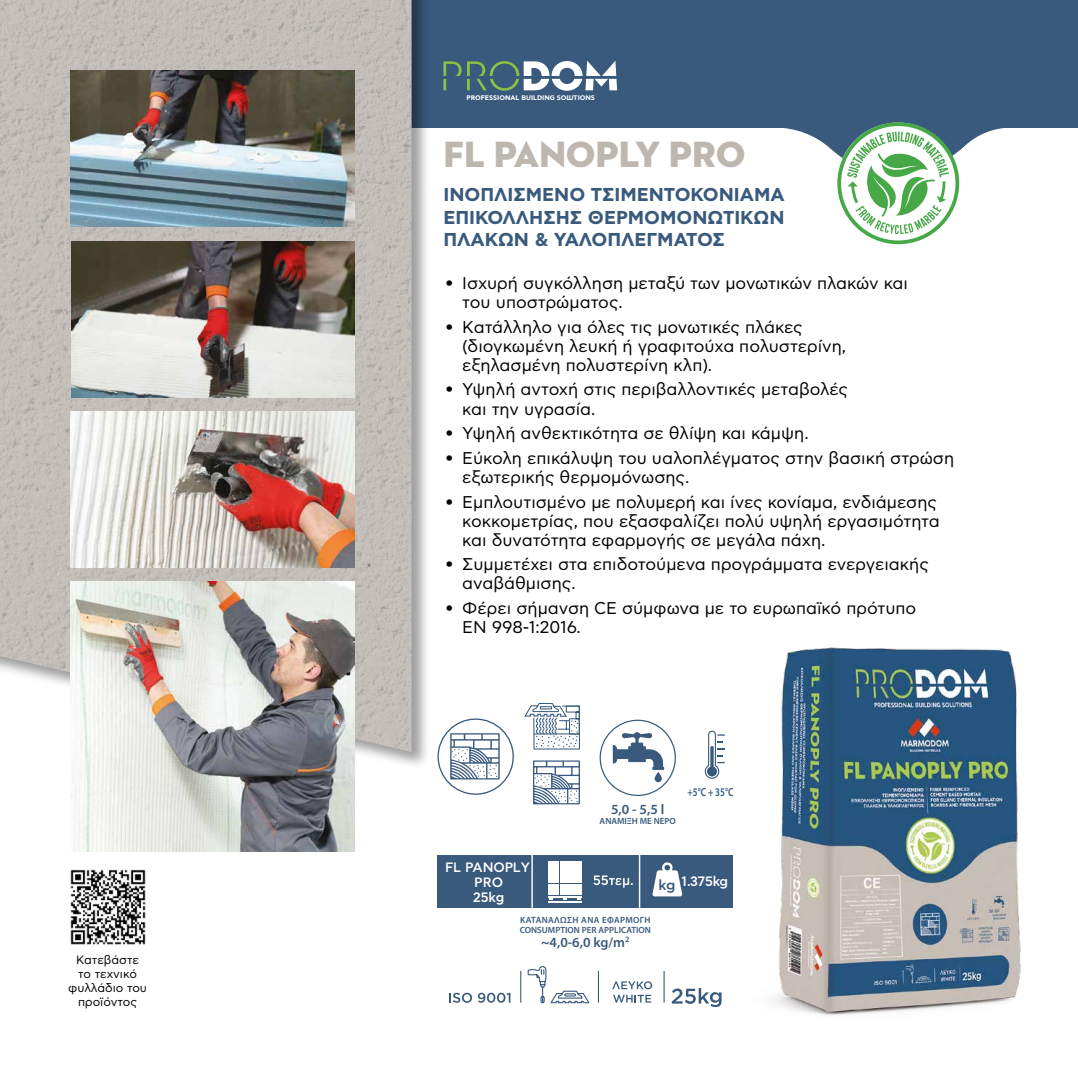
<style>
.page{position:relative;width:1078px;height:1078px;background:#fff}
.page>*{position:absolute;margin:0;border:0;box-sizing:border-box;transform-origin:0 0}
.t1{font:37.2px "Neutraface 2 Display Titling";color:#beb7af}
.t2{font:700 18.6px/22.4px "CF Asty Std";color:#395a7d;text-align:justify}
.t3{font:17px/19px "CF Asty Std";color:#000}
.t4{font:500 14.2px "CF Asty Std";color:#395a7d}
.t5{font:600 14px "Myriad Pro";color:#395a7d}
.t6{font:500 13.6px/15px "CF Asty Std";color:#fff;text-align:center}
.t7{font:12px/14px "CF Asty Std";color:#000;text-align:center}
.t8{font:600 11.8px "Myriad Pro";color:#2c5a82;scale:.77 1}
.t9{font:600 9px/10px "Myriad Pro";color:#395a7d}
.t10{font:700 6.6px "CF Asty Std";color:#fff}
</style>
<div class="page">
<div style="left:0;top:0;width:1077px;height:128px;background:#395a7d"></div>
<hr style="left:1077px;top:0;width:1px;height:128px;background:#395a7d">
<svg style="left:783px;top:128px;width:221px;height:47px"></svg>
<svg style="left:837px;top:122px;width:121px;height:122px"></svg>
<div style="left:0;top:0;width:431px;height:770px;background:#000;opacity:.4"></div>
<img style="left:0;top:0;width:411px;height:751px">
<img style="left:71px;top:71px;width:283px;height:156px">
<img style="left:71px;top:241px;width:283px;height:156px">
<img style="left:71px;top:411px;width:283px;height:156px">
<img style="left:71px;top:581px;width:283px;height:269px">
<svg style="left:533px;top:760px;width:47px;height:44px"></svg>
<svg style="left:524px;top:702px;width:56px;height:45px"></svg>
<svg style="left:450px;top:733px;width:49px;height:46px"></svg>
<div style="left:437px;top:718px;width:76px;height:76px;border:1px solid #395a7d;border-radius:50%"></div>
<img style="left:774px;top:647px;width:247px;height:369px">
<img style="left:70px;top:869px;width:76px;height:76px">
<div style="left:437px;top:854px;width:296px;height:53px;background:#395a7d"></div>
<svg style="left:593px;top:875px;width:39px;height:12px"></svg>
<svg style="left:652px;top:862px;width:30px;height:34px"></svg>
<hr style="left:531px;top:854px;width:1px;height:53px;background:#fff">
<hr style="left:638px;top:854px;width:2px;height:53px;background:#fff">
<hr style="left:663px;top:970px;width:1px;height:32px;background:#395a7d">
<hr style="left:597px;top:970px;width:2px;height:32px;background:#395a7d">
<svg style="left:612px;top:981px;width:40px;height:21px"></svg>
<hr style="left:520px;top:970px;width:1px;height:32px;background:#395a7d">
<svg style="left:527px;top:966px;width:63px;height:37px"></svg>
<svg style="left:671px;top:988px;width:50px;height:18px"></svg>
<svg style="left:449px;top:992px;width:23px;height:10px"></svg>
<svg style="left:478px;top:992px;width:32px;height:10px"></svg>
<div style="left:599px;top:719px;width:76px;height:76px;border:1px solid #395a7d;border-radius:50%"></div>
<svg style="left:612px;top:731px;width:52px;height:51px"></svg>
<svg style="left:704px;top:730px;width:20px;height:49px"></svg>
<svg style="left:443px;top:61px;width:18px;height:29px"></svg>
<svg style="left:467px;top:61px;width:150px;height:30px"></svg>
<div style="left:548px;top:860px;width:10px;height:11px;background:#fff"></div>
<div style="left:560px;top:860px;width:10px;height:11px;background:#fff"></div>
<div style="left:571px;top:860px;width:11px;height:11px;background:#fff"></div>
<div style="left:571px;top:872px;width:11px;height:10px;background:#fff"></div>
<div style="left:560px;top:872px;width:10px;height:10px;background:#fff"></div>
<div style="left:548px;top:872px;width:10px;height:10px;background:#fff"></div>
<div style="left:571px;top:884px;width:11px;height:10px;background:#fff"></div>
<div style="left:560px;top:884px;width:10px;height:10px;background:#fff"></div>
<div style="left:548px;top:884px;width:10px;height:10px;background:#fff"></div>
<hr style="left:548px;top:895px;width:34px;height:2px;background:#fff">
<hr style="left:548px;top:900px;width:34px;height:2px;background:#fff">
<p class="t7" style="left:68px;top:952px;width:80px">Κατεβάστε το τεχνικό φυλλάδιο του προϊόντος</p>
<p class="t10" style="left:466px;top:94px;width:130px">PROFESSIONAL BUILDING SOLUTIONS</p>
<h1 class="t1" style="left:443px;top:131px;width:303px">FL PANOPLY PRO</h1>
<p class="t2" style="left:443px;top:185px;width:342px">ΙΝΟΠΛΙΣΜΕΝΟ ΤΣΙΜΕΝΤΟΚΟΝΙΑΜΑ ΕΠΙΚΟΛΛΗΣΗΣ ΘΕΡΜΟΜΟΝΩΤΙΚΩΝ ΠΛΑΚΩΝ &amp; ΥΑΛΟΠΛΕΓΜΑΤΟΣ</p>
<p class="t3" style="left:462px;top:274px;width:447px;text-indent:-17px">• Ισχυρή συγκόλληση μεταξύ των μονωτικών πλακών και του υποστρώματος.</p>
<p class="t3" style="left:462px;top:318px;width:385px;text-indent:-17px">• Κατάλληλο για όλες τις μονωτικές πλάκες (διογκωμένη λευκή ή γραφιτούχα πολυστερίνη, εξηλασμένη πολυστερίνη κλπ).</p>
<p class="t3" style="left:462px;top:380px;width:387px;text-indent:-17px">• Υψηλή αντοχή στις περιβαλλοντικές μεταβολές και την υγρασία.</p>
<p class="t3" style="left:445px;top:424px;width:365px">• Υψηλή ανθεκτικότητα σε θλίψη και κάμψη.</p>
<p class="t3" style="left:462px;top:449px;width:493px;text-indent:-17px">• Εύκολη επικάλυψη του υαλοπλέγματος στην βασική στρώση εξωτερικής θερμομόνωσης.</p>
<p class="t3" style="left:462px;top:492px;width:478px;text-indent:-17px">• Εμπλουτισμένο με πολυμερή και ίνες κονίαμα, ενδιάμεσης κοκκομετρίας, που εξασφαλίζει πολύ υψηλή εργασιμότητα και δυνατότητα εφαρμογής σε μεγάλα πάχη.</p>
<p class="t3" style="left:462px;top:555px;width:468px;text-indent:-17px">• Συμμετέχει στα επιδοτούμενα προγράμματα ενεργειακής αναβάθμισης.</p>
<p class="t3" style="left:462px;top:599px;width:455px;text-indent:-17px">• Φέρει σήμανση CE σύμφωνα με το ευρωπαϊκό πρότυπο<br>EN 998-1:2016.</p>
<p class="t6" style="left:445px;top:860px;width:86px">FL PANOPLY<br>PRO<br>25kg</p>
<p class="t5" style="left:611px;top:800px;width:55px">5,0 - 5,5 l</p>
<p class="t9" style="left:599px;top:815px;width:78px">ΑΝΑΜΙΞΗ ΜΕ ΝΕΡΟ</p>
<p class="t8" style="left:687px;top:784px;width:61px">+5°C + 35°C</p>
<p class="t6" style="left:681px;top:874px;width:48px">1.375kg</p>
<p class="t4" style="left:658px;top:877px;width:19px">kg</p>
<p class="t9" style="left:519px;top:914px;width:133px">ΚΑΤΑΝΑΛΩΣΗ ANA ΕΦΑΡΜΟΓΗ<br>CONSUMPTION PER APPLICATION</p>
<p class="t5" style="left:541px;top:933px;width:90px">~4,0-6,0 kg/m<sup>2</sup></p>
</div>
